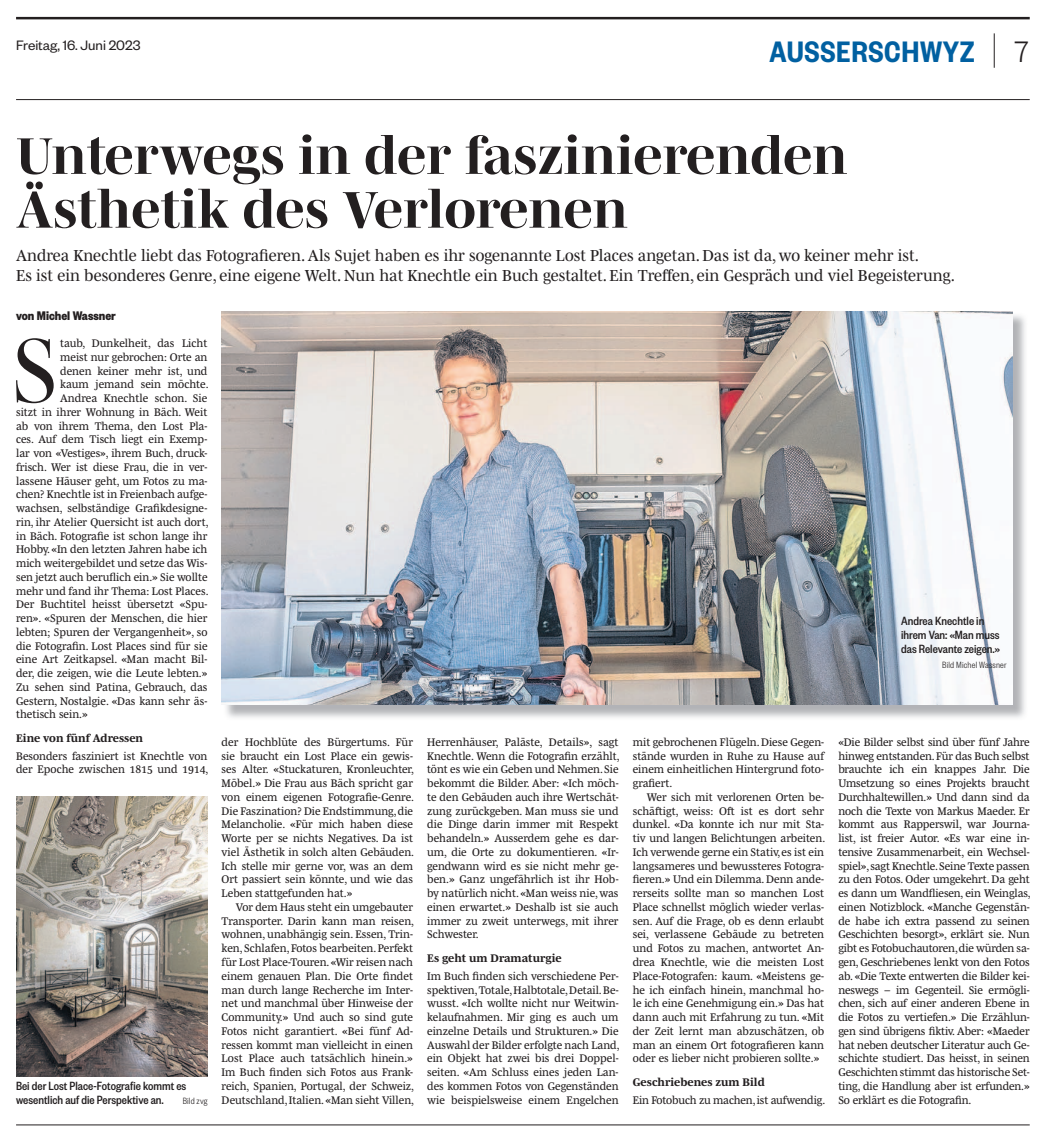
<style>
.page{position:relative;width:1049px;height:1136px;background:#fff}
.page>*{position:absolute;margin:0;border:0;box-sizing:border-box;transform-origin:0 0}
.t1{font:92.75px "Mencken Pro Head";color:#231f20}
.t2{font:700 52.5px/53.8px "Mencken Pro Head";color:#231f20}
.t3{font:600 32.5px "Founders Grotesk Cond";letter-spacing:.02em;color:#0160a1}
.t4{font:16.25px/19.5px "Mencken Pro Sub Head";color:#231f20}
.t5{font:15px "Founders Grotesk";color:#231f20}
.t6{font:700 13.75px "Founders Grotesk Cond";color:#231f20}
.t7{font:500 13.12px/13.8px "Founders Grotesk Cond";color:#231f20}
.t8{font:11.25px/13.8px "Mencken Pro Text";color:#231f20;text-align:justify}
.t9{font:700 11.25px "Mencken Pro Text";color:#231f20}
.t10{font:300 10px "Founders Grotesk Cond";letter-spacing:.02em;color:#231f20}
.s1{font-weight:300;color:#231f20}
</style>
<div class="page">
<hr style="left:16px;top:17px;width:1013px;height:2px;background:#231f20">
<hr style="left:16px;top:99px;width:1013px;height:1px;background:#231f20">
<hr style="left:994px;top:33px;width:1px;height:35px;background:#231f20">
<img style="left:225px;top:313px;width:800px;height:405px">
<img style="left:222px;top:311px;width:790px;height:393px">
<img style="left:16px;top:796px;width:191px;height:280px">
<hr style="left:16px;top:1124px;width:1013px;height:1px;background:#231f20">
<h3 class="t5" style="left:16px;top:36px;width:126px">Freitag, 16. Juni 2023</h3>
<h3 class="t3" style="left:769px;top:41px;width:262px">AUSSERSCHWYZ <span class="s1">7</span></h3>
<h2 class="t2" style="left:16px;top:131px;width:833px">Unterwegs in der faszinierenden<br>Ästhetik des Verlorenen</h2>
<p class="t4" style="left:16px;top:247px;width:940px">Andrea Knechtle liebt das Fotografieren. Als Sujet haben es ihr sogenannte Lost Places angetan. Das ist da, wo keiner mehr ist.<br>Es ist ein besonderes Genre, eine eigene Welt. Nun hat Knechtle ein Buch gestaltet. Ein Treffen, ein Gespräch und viel Begeisterung.</p>
<p class="t6" style="left:16px;top:307px;width:101px">von Michel Wassner</p>
<h1 class="t1" style="left:11px;top:316px;width:49px">S</h1>
<p class="t8" style="left:60px;top:337px;width:149px">taub, Dunkelheit, das Licht</p>
<p class="t8" style="left:60px;top:350px;width:149px">meist nur gebrochen: Orte an</p>
<p class="t8" style="left:60px;top:364px;width:149px">denen keiner mehr ist, und</p>
<p class="t8" style="left:60px;top:378px;width:150px">kaum jemand sein möchte.</p>
<p class="t8" style="left:60px;top:392px;width:149px">Andrea Knechtle schon. Sie</p>
<p class="t8" style="left:16px;top:405px;width:193px">sitzt in ihrer Wohnung in Bäch. Weit</p>
<p class="t8" style="left:16px;top:419px;width:193px">ab von ihrem Thema, den Lost Pla-</p>
<p class="t8" style="left:16px;top:433px;width:193px">ces. Auf dem Tisch liegt ein Exemp-</p>
<p class="t8" style="left:16px;top:447px;width:193px">lar von «Vestiges», ihrem Buch, druck-</p>
<p class="t8" style="left:16px;top:460px;width:193px">frisch. Wer ist diese Frau, die in ver-</p>
<p class="t8" style="left:16px;top:474px;width:193px">lassene Häuser geht, um Fotos zu ma-</p>
<p class="t8" style="left:16px;top:488px;width:193px">chen? Knechtle ist in Freienbach aufge-</p>
<p class="t8" style="left:16px;top:502px;width:193px">wachsen, selbständige Grafikdesigne-</p>
<p class="t8" style="left:16px;top:515px;width:194px">rin, ihr Atelier Quersicht ist auch dort,</p>
<p class="t8" style="left:16px;top:529px;width:193px">in Bäch. Fotografie ist schon lange ihr</p>
<p class="t8" style="left:16px;top:543px;width:193px">Hobby. «In den letzten Jahren habe ich</p>
<p class="t8" style="left:16px;top:557px;width:193px">mich weitergebildet und setze das Wis-</p>
<p class="t8" style="left:16px;top:570px;width:193px">sen jetzt auch beruflich ein.» Sie wollte</p>
<p class="t8" style="left:16px;top:584px;width:194px">mehr und fand ihr Thema: Lost Places.</p>
<p class="t8" style="left:16px;top:598px;width:193px">Der Buchtitel heisst übersetzt «Spu-</p>
<p class="t8" style="left:16px;top:612px;width:193px">ren». «Spuren der Menschen, die hier</p>
<p class="t8" style="left:16px;top:625px;width:193px">lebten; Spuren der Vergangenheit», so</p>
<p class="t8" style="left:16px;top:639px;width:193px">die Fotografin. Lost Places sind für sie</p>
<p class="t8" style="left:16px;top:653px;width:193px">eine Art Zeitkapsel. «Man macht Bil-</p>
<p class="t8" style="left:16px;top:667px;width:193px">der, die zeigen, wie die Leute lebten.»</p>
<p class="t8" style="left:16px;top:680px;width:193px">Zu sehen sind Patina, Gebrauch, das</p>
<p class="t8" style="left:16px;top:694px;width:193px">Gestern, Nostalgie. «Das kann sehr äs-</p>
<p class="t8" style="left:16px;top:708px;width:73px">thetisch sein.»</p>
<p class="t9" style="left:16px;top:733px;width:129px">Eine von fünf Adressen</p>
<p class="t8" style="left:16px;top:749px;width:194px">Besonders fasziniert ist Knechtle von der Epoche zwischen 1815 und 1914,</p>
<p class="t7" style="left:901px;top:615px;width:100px">Andrea Knechtle in ihrem Van: «Man muss das Relevante zeigen.»</p>
<p class="t10" style="left:942px;top:661px;width:66px">Bild Michel Wassner</p>
<p class="t8" style="left:838px;top:735px;width:194px">«Die Bilder selbst sind über fünf Jahre hinweg entstanden. Für das Buch selbst brauchte ich ein knappes Jahr. Die Umsetzung so eines Projekts braucht Durchhaltewillen.» Und dann sind da noch die Texte von Markus Maeder. Er kommt aus Rapperswil, war Journa&shy;list, ist freier Autor. «Es war eine in&shy;tensive Zusammenarbeit, ein Wechsel&shy;spiel», sagt Knechtle. Seine Texte passen zu den Fotos. Oder umgekehrt. Da geht es dann um Wandfliesen, ein Weinglas, einen Notizblock. «Manche Gegenstän&shy;de habe ich extra passend zu seinen Geschichten besorgt», erklärt sie. Nun gibt es Fotobuchautoren, die würden sa&shy;gen, Geschriebenes lenkt von den Fotos ab. «Die Texte entwerten die Bilder kei&shy;neswegs – im Gegenteil. Sie ermögli&shy;chen, sich auf einer anderen Ebene in die Fotos zu vertiefen.» Die Erzählun&shy;gen sind übrigens fiktiv. Aber: «Maeder hat neben deutscher Literatur auch Ge&shy;schichte studiert. Das heisst, in seinen Geschichten stimmt das historische Set&shy;ting, die Handlung aber ist erfunden.» So erklärt es die Fotografin.</p>
<p class="t8" style="left:222px;top:735px;width:194px">der Hochblüte des Bürgertums. Für sie braucht ein Lost Place ein gewis&shy;ses Alter. «Stuckaturen, Kronleuchter, Möbel.» Die Frau aus Bäch spricht gar von einem eigenen Fotografie-Genre.<br>Die Faszination? Die Endstimmung, die Melancholie. «Für mich haben diese Worte per se nichts Negatives. Da ist viel Ästhetik in solch alten Gebäuden.<br>Ich stelle mir gerne vor, was an dem Ort passiert sein könnte, und wie das Leben stattgefunden hat.»</p>
<p class="t8" style="left:222px;top:900px;width:194px;text-indent:14px">Vor dem Haus steht ein umgebauter Transporter. Darin kann man reisen, wohnen, unabhängig sein. Essen, Trin&shy;ken, Schlafen, Fotos bearbeiten. Perfekt für Lost Place-Touren. «Wir reisen nach einem genauen Plan. Die Orte findet man durch lange Recherche im Inter&shy;net und manchmal über Hinweise der Community.» Und auch so sind gute Fotos nicht garantiert. «Bei fünf Ad&shy;ressen kommt man vielleicht in einen Lost Place auch tatsächlich hinein.» Im Buch finden sich Fotos aus Frank&shy;reich, Spanien, Portugal, der Schweiz, Deutschland, Italien. «Man sieht Villen,</p>
<p class="t8" style="left:427px;top:735px;width:194px">Herrenhäuser, Paläste, Details», sagt Knechtle. Wenn die Fotografin erzählt, tönt es wie ein Geben und Nehmen. Sie bekommt die Bilder. Aber: «Ich möch&shy;te den Gebäuden auch ihre Wertschät&shy;zung zurückgeben. Man muss sie und die Dinge darin immer mit Respekt behandeln.» Ausserdem gehe es dar&shy;um, die Orte zu dokumentieren. «Ir&shy;gendwann wird es sie nicht mehr ge&shy;ben.» Ganz ungefährlich ist ihr Hob&shy;by natürlich nicht. «Man weiss nie, was einen erwartet.» Deshalb ist sie auch immer zu zweit unterwegs, mit ihrer Schwester.</p>
<p class="t9" style="left:427px;top:953px;width:136px">Es geht um Dramaturgie</p>
<p class="t8" style="left:427px;top:969px;width:194px">Im Buch finden sich verschiedene Per&shy;spektiven, Totale, Halbtotale, Detail. Be&shy;wusst. «Ich wollte nicht nur Weitwin&shy;kelaufnahmen. Mir ging es auch um einzelne Details und Strukturen.» Die Auswahl der Bilder erfolgte nach Land, ein Objekt hat zwei bis drei Doppel&shy;seiten. «Am Schluss eines jeden Lan&shy;des kommen Fotos von Gegenständen wie beispielsweise einem Engelchen</p>
<p class="t8" style="left:633px;top:735px;width:193px">mit gebrochenen Flügeln. Diese Gegen&shy;stände wurden in Ruhe zu Hause auf einem einheitlichen Hintergrund foto&shy;grafiert.</p>
<p class="t8" style="left:633px;top:790px;width:194px;text-indent:14px">Wer sich mit verlorenen Orten be&shy;schäftigt, weiss: Oft ist es dort sehr dunkel. «Da konnte ich nur mit Sta&shy;tiv und langen Belichtungen arbeiten.<br>Ich verwende gerne ein Stativ, es ist ein langsameres und bewussteres Fotogra&shy;fieren.» Und ein Dilemma. Denn ande&shy;rerseits sollte man so manchen Lost Place schnellst möglich wieder verlas&shy;sen. Auf die Frage, ob es denn erlaubt sei, verlassene Gebäude zu betreten und Fotos zu machen, antwortet An&shy;drea Knechtle, wie die meisten Lost Place-Fotografen: kaum. «Meistens ge&shy;he ich einfach hinein, manchmal ho&shy;le ich eine Genehmigung ein.» Das hat dann auch mit Erfahrung zu tun. «Mit der Zeit lernt man abzuschätzen, ob man an einem Ort fotografieren kann oder es lieber nicht probieren sollte.»</p>
<p class="t9" style="left:633px;top:1076px;width:134px">Geschriebenes zum Bild</p>
<p class="t8" style="left:633px;top:1093px;width:194px">Ein Fotobuch zu machen, ist aufwendig.</p>
<p class="t7" style="left:16px;top:1079px;width:172px">Bei der Lost Place-Fotografie kommt es wesentlich auf die Perspektive an.</p>
<p class="t10" style="left:183px;top:1096px;width:26px">Bild zvg</p>
</div>
